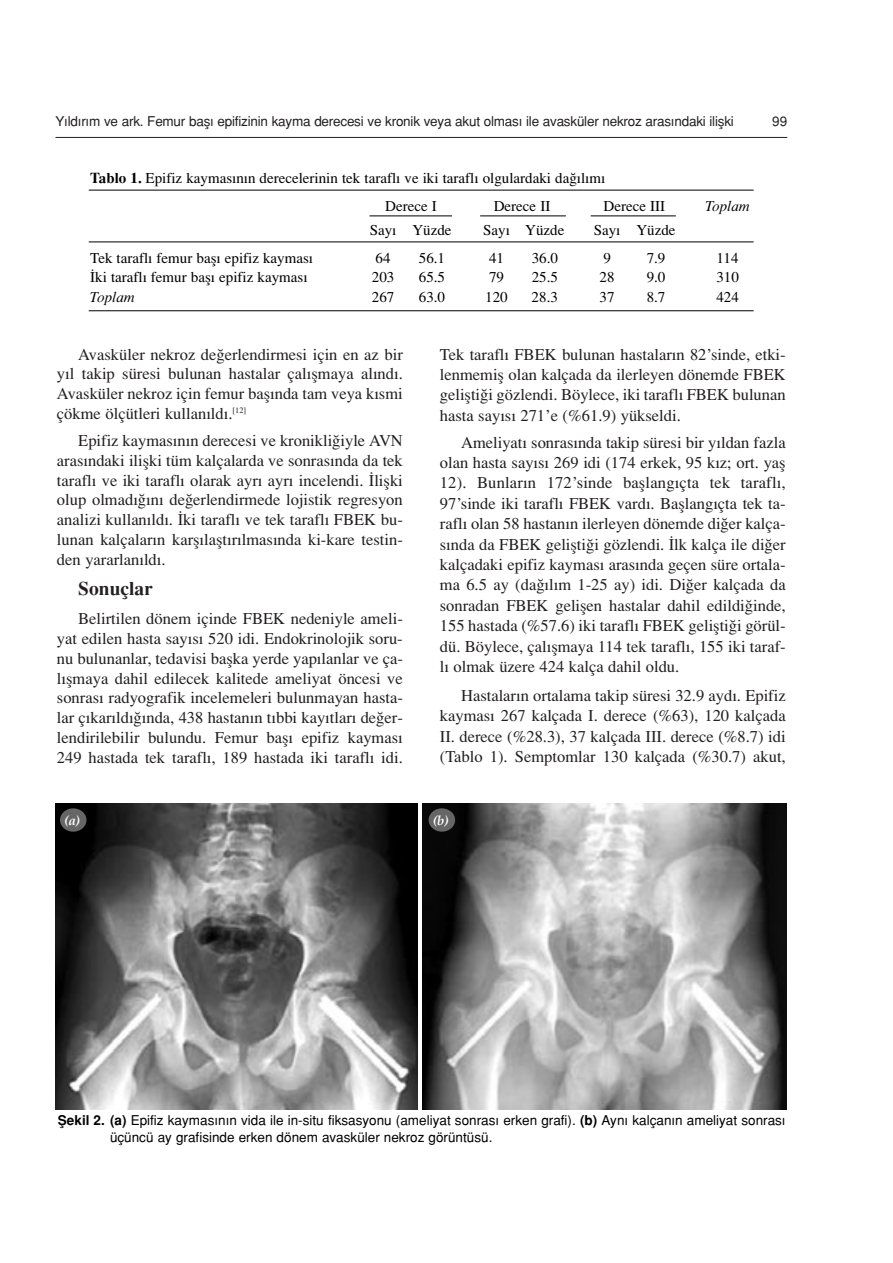
<style>
.page{position:relative;width:893px;height:1263px;background:#fff}
.page>*{position:absolute;margin:0;border:0;box-sizing:border-box;transform-origin:0 0}
.t1{font:19.5px "Times Turk B";color:#231f20}
.t2{font:16.5px/20.4px "Times Turk";color:#231f20;text-align:justify}
.t3{font:15px/28px "Times Turk";color:#000}
.t4{font:15px "Times Turk I";color:#000}
.t5{font:13.5px/16.6px "Helvetica Turk";color:#000}
.t6{font:13.5px "Helvetica Turk";letter-spacing:-.015em;color:#231f20}
.t7{font:13.5px "Palatino Turk BI";color:#fff}
.s1{font-family:"Times Turk B"}
.s2{font-family:"Helvetica Turk B"}
</style>
<div class="page">
<hr style="left:55px;top:137px;width:732px;height:1px;background:#231f20">
<img style="left:55px;top:804px;width:362px;height:306px">
<img style="left:422px;top:804px;width:364px;height:306px">
<div style="left:60px;top:808px;width:26px;height:24px;background:#666;border-radius:50%"></div>
<div style="left:428px;top:808px;width:27px;height:24px;background:#666;border-radius:50%"></div>
<hr style="left:89px;top:190px;width:664px;height:1px;background:#000">
<hr style="left:89px;top:242px;width:664px;height:1px;background:#000">
<hr style="left:89px;top:311px;width:664px;height:1px;background:#000">
<hr style="left:369px;top:216px;width:83px;height:1px;background:#000">
<hr style="left:480px;top:216px;width:86px;height:1px;background:#000">
<hr style="left:590px;top:216px;width:85px;height:1px;background:#000">
<p class="t6" style="left:55px;top:116px;width:680px">Y›ld›r›m ve ark. Femur bafl› epifizinin kayma derecesi ve kronik veya akut olmas› ile avasküler nekroz aras›ndaki iliflki</p>
<p class="t6" style="left:772px;top:116px;width:17px">99</p>
<p class="t3" style="left:385px;top:166px;width:221px;text-indent:-295px"><span class="s1">Tablo 1.</span> Epifiz kaymas›n›n derecelerinin tek tarafl› ve iki tarafl› olgulardaki da¤›l›m›<br>Derece I</p>
<p class="t3" style="left:493px;top:194px;width:58px">Derece II</p>
<p class="t3" style="left:603px;top:194px;width:63px">Derece III</p>
<p class="t4" style="left:705px;top:201px;width:46px">Toplam</p>
<p class="t3" style="left:370px;top:218px;width:83px">Say› Yüzde</p>
<p class="t3" style="left:483px;top:218px;width:83px">Say› Yüzde</p>
<p class="t3" style="left:593px;top:218px;width:83px">Say› Yüzde</p>
<p class="t3" style="left:90px;top:246px;width:224px">Tek tarafl› femur bafl› epifiz kaymas›</p>
<p class="t3" style="left:375px;top:246px;width:16px">64</p>
<p class="t3" style="left:419px;top:246px;width:28px">56.1</p>
<p class="t3" style="left:489px;top:246px;width:16px">41</p>
<p class="t3" style="left:531px;top:246px;width:28px">36.0</p>
<p class="t3" style="left:603px;top:246px;width:9px">9</p>
<p class="t3" style="left:646px;top:246px;width:20px">7.9</p>
<p class="t3" style="left:716px;top:246px;width:23px">114</p>
<p class="t3" style="left:90px;top:265px;width:219px">‹ki tarafl› femur bafl› epifiz kaymas›</p>
<p class="t3" style="left:372px;top:265px;width:24px">203</p>
<p class="t3" style="left:419px;top:265px;width:28px">65.5</p>
<p class="t3" style="left:489px;top:265px;width:16px">79</p>
<p class="t3" style="left:531px;top:265px;width:28px">25.5</p>
<p class="t3" style="left:599px;top:265px;width:16px">28</p>
<p class="t3" style="left:646px;top:265px;width:20px">9.0</p>
<p class="t3" style="left:716px;top:265px;width:24px">310</p>
<p class="t4" style="left:90px;top:292px;width:46px">Toplam</p>
<p class="t3" style="left:372px;top:285px;width:24px">267</p>
<p class="t3" style="left:419px;top:285px;width:28px">63.0</p>
<p class="t3" style="left:485px;top:285px;width:24px">120</p>
<p class="t3" style="left:531px;top:285px;width:28px">28.3</p>
<p class="t3" style="left:599px;top:285px;width:16px">37</p>
<p class="t3" style="left:646px;top:285px;width:20px">8.7</p>
<p class="t3" style="left:716px;top:285px;width:24px">424</p>
<p class="t2" style="left:57px;top:346px;width:347px;line-height:19.8px;text-indent:21px">Avasküler nekroz de¤erlendirmesi için en az bir y›l takip süresi bulunan hastalar çal›flmaya al›nd›.<br>Avasküler nekroz için femur bafl›nda tam veya k›smi çökme ölçütleri kullan›ld›.<sup>[12]</sup></p>
<p class="t2" style="left:57px;top:433px;width:347px;line-height:19.8px;text-indent:21px">Epifiz kaymas›n›n derecesi ve kronikli¤iyle AVN aras›ndaki iliflki tüm kalçalarda ve sonras›nda da tek tarafl› ve iki tarafl› olarak ayr› ayr› incelendi. ‹liflki olup olmad›¤›n› de¤erlendirmede lojistik regresyon analizi kullan›ld›. ‹ki tarafl› ve tek tarafl› FBEK bu&shy;lunan kalçalar›n karfl›laflt›r›lmas›nda ki-kare testin&shy;den yararlan›ld›.</p>
<p class="t1" style="left:78px;top:582px;width:76px">Sonuçlar</p>
<p class="t2" style="left:57px;top:611px;width:347px;line-height:19.8px;text-indent:21px">Belirtilen dönem içinde FBEK nedeniyle ameli&shy;yat edilen hasta say›s› 520 idi. Endokrinolojik soru&shy;nu bulunanlar, tedavisi baflka yerde yap›lanlar ve ça&shy;l›flmaya dahil edilecek kalitede ameliyat öncesi ve sonras› radyografik incelemeleri bulunmayan hasta&shy;lar ç›kar›ld›¤›nda, 438 hastan›n t›bbi kay›tlar› de¤er&shy;lendirilebilir bulundu. Femur bafl› epifiz kaymas› 249 hastada tek tarafl›, 189 hastada iki tarafl› idi.</p>
<p class="t2" style="left:440px;top:346px;width:347px">Tek tarafl› FBEK bulunan hastalar›n 82’sinde, etki&shy;lenmemifl olan kalçada da ilerleyen dönemde FBEK geliflti¤i gözlendi. Böylece, iki tarafl› FBEK bulunan hasta say›s› 271’e (%61.9) yükseldi.</p>
<p class="t2" style="left:440px;top:434px;width:347px;text-indent:21px">Ameliyat› sonras›nda takip süresi bir y›ldan fazla olan hasta say›s› 269 idi (174 erkek, 95 k›z; ort. yafl 12). Bunlar›n 172’sinde bafllang›çta tek tarafl›, 97’sinde iki tarafl› FBEK vard›. Bafllang›çta tek ta&shy;rafl› olan 58 hastan›n ilerleyen dönemde di¤er kalça&shy;s›nda da FBEK geliflti¤i gözlendi. ‹lk kalça ile di¤er kalçadaki epifiz kaymas› aras›nda geçen süre ortala&shy;ma 6.5 ay (da¤›l›m 1-25 ay) idi. Di¤er kalçada da sonradan FBEK geliflen hastalar dahil edildi¤inde, 155 hastada (%57.6) iki tarafl› FBEK geliflti¤i görül&shy;dü. Böylece, çal›flmaya 114 tek tarafl›, 155 iki taraf&shy;l› olmak üzere 424 kalça dahil oldu.</p>
<p class="t2" style="left:440px;top:687px;width:347px;text-indent:21px">Hastalar›n ortalama takip süresi 32.9 ayd›. Epifiz kaymas› 267 kalçada I. derece (%63), 120 kalçada II. derece (%28.3), 37 kalçada III. derece (%8.7) idi (Tablo 1). Semptomlar 130 kalçada (%30.7) akut,</p>
<p class="t7" style="left:64px;top:815px;width:18px">(a)</p>
<p class="t7" style="left:433px;top:815px;width:17px">(b)</p>
<p class="t5" style="left:110px;top:1113px;width:677px;text-indent:-52px"><span class="s2">fiekil 2. (a)</span> Epifiz kaymas›n›n vida ile in-situ fiksasyonu (ameliyat sonras› erken grafi). <span class="s2">(b)</span> Ayn› kalçan›n ameliyat sonras› üçüncü ay grafisinde erken dönem avasküler nekroz görüntüsü.</p>
</div>
